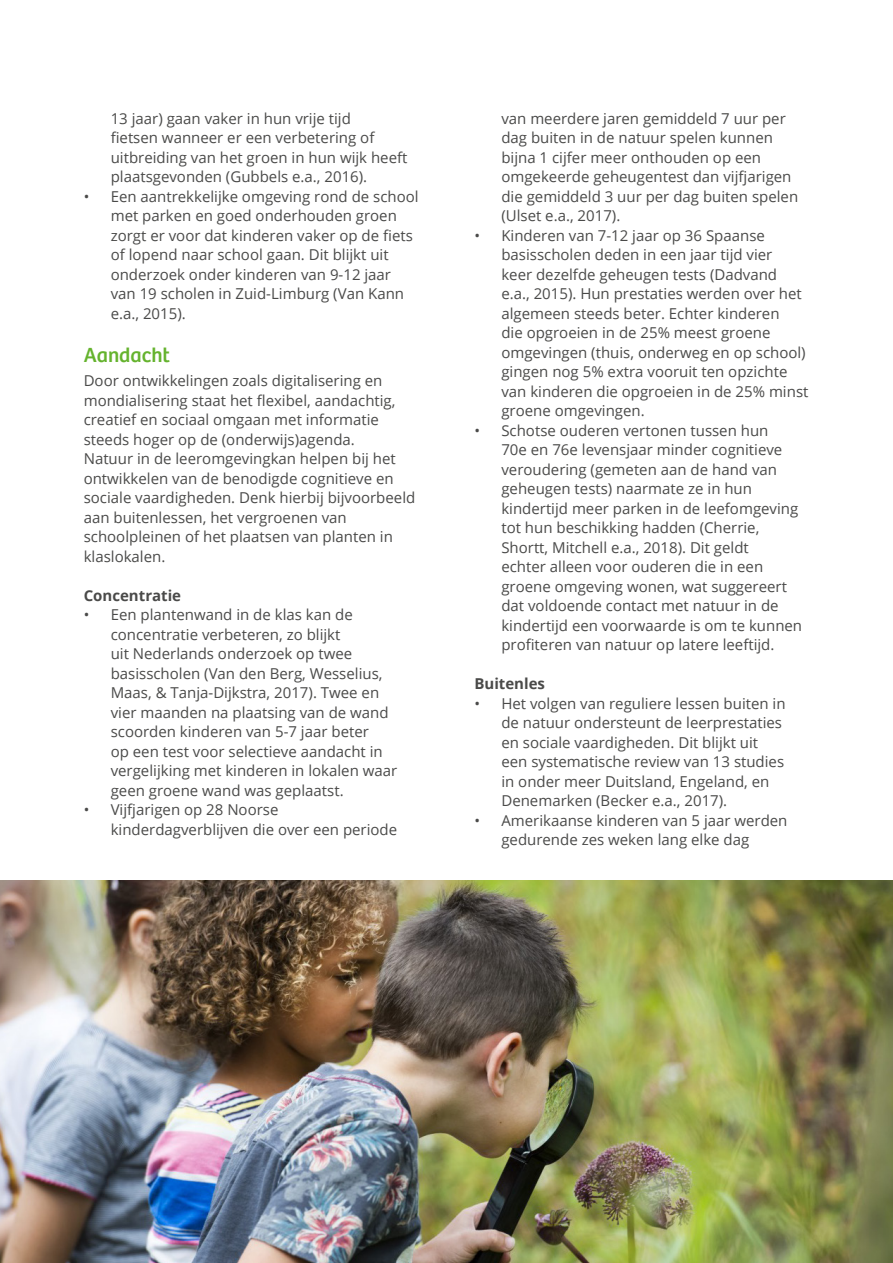
<style>
.page{position:relative;width:893px;height:1263px;background:#fff}
.page>*{position:absolute;margin:0;border:0;box-sizing:border-box;transform-origin:0 0}
.t1{font:21px "Bree";color:#65b32e}
.t2{font:15px/19.5px "Open Sans";color:#4a4a49}
.t3{font:700 15px "Open Sans";color:#4a4a49}
</style>
<div class="page">
<img style="left:0;top:880px;width:893px;height:383px">
<p class="t2" style="left:111px;top:108px;width:298px">13 jaar) gaan vaker in hun vrije tijd<br>fietsen wanneer er een verbetering of uitbreiding van het groen in hun wijk heeft plaatsgevonden (Gubbels e.a., 2016).</p>
<p class="t2" style="left:111px;top:186px;width:309px;text-indent:-27px">• Een aantrekkelijke omgeving rond de school met parken en goed onderhouden groen zorgt er voor dat kinderen vaker op de fiets of lopend naar school gaan. Dit blijkt uit onderzoek onder kinderen van 9-12 jaar van 19 scholen in Zuid-Limburg (Van Kann e.a., 2015).</p>
<h1 class="t1" style="left:84px;top:343px;width:88px">Aandacht</h1>
<p class="t2" style="left:84px;top:371px;width:333px">Door ontwikkelingen zoals digitalisering en mondialisering staat het flexibel, aandachtig, creatief en sociaal omgaan met informatie steeds hoger op de (onderwijs)agenda.<br>Natuur in de leeromgevingkan helpen bij het ontwikkelen van de benodigde cognitieve en sociale vaardigheden. Denk hierbij bijvoorbeeld aan buitenlessen, het vergroenen van schoolpleinen of het plaatsen van planten in klaslokalen.</p>
<p class="t3" style="left:84px;top:585px;width:99px">Concentratie</p>
<p class="t2" style="left:111px;top:605px;width:288px;text-indent:-27px">• Een plantenwand in de klas kan de concentratie verbeteren, zo blijkt<br>uit Nederlands onderzoek op twee basisscholen (Van den Berg, Wesselius, Maas, &amp; Tanja-Dijkstra, 2017). Twee en vier maanden na plaatsing van de wand scoorden kinderen van 5-7 jaar beter<br>op een test voor selectieve aandacht in vergelijking met kinderen in lokalen waar geen groene wand was geplaatst.</p>
<p class="t2" style="left:111px;top:800px;width:288px;text-indent:-27px">• Vijfjarigen op 28 Noorse kinderdagverblijven die over een periode</p>
<p class="t2" style="left:501px;top:108px;width:298px">van meerdere jaren gemiddeld 7 uur per dag buiten in de natuur spelen kunnen bijna 1 cijfer meer onthouden op een omgekeerde geheugentest dan vijfjarigen die gemiddeld 3 uur per dag buiten spelen (Ulset e.a., 2017).</p>
<p class="t2" style="left:501px;top:225px;width:309px;text-indent:-27px">• Kinderen van 7-12 jaar op 36 Spaanse basisscholen deden in een jaar tijd vier<br>keer dezelfde geheugen tests (Dadvand e.a., 2015). Hun prestaties werden over het algemeen steeds beter. Echter kinderen<br>die opgroeien in de 25% meest groene omgevingen (thuis, onderweg en op school) gingen nog 5% extra vooruit ten opzichte van kinderen die opgroeien in de 25% minst groene omgevingen.</p>
<p class="t2" style="left:501px;top:420px;width:302px;text-indent:-27px">• Schotse ouderen vertonen tussen hun<br>70e en 76e levensjaar minder cognitieve veroudering (gemeten aan de hand van geheugen tests) naarmate ze in hun kindertijd meer parken in de leefomgeving tot hun beschikking hadden (Cherrie, Shortt, Mitchell e.a., 2018). Dit geldt<br>echter alleen voor ouderen die in een groene omgeving wonen, wat suggereert dat voldoende contact met natuur in de kindertijd een voorwaarde is om te kunnen profiteren van natuur op latere leeftijd.</p>
<p class="t3" style="left:474px;top:673px;width:72px">Buitenles</p>
<p class="t2" style="left:501px;top:693px;width:286px;text-indent:-27px">• Het volgen van reguliere lessen buiten in de natuur ondersteunt de leerprestaties en sociale vaardigheden. Dit blijkt uit een systematische review van 13 studies in onder meer Duitsland, Engeland, en Denemarken (Becker e.a., 2017).</p>
<p class="t2" style="left:501px;top:810px;width:288px;text-indent:-27px">• Amerikaanse kinderen van 5 jaar werden gedurende zes weken lang elke dag</p>
</div>
